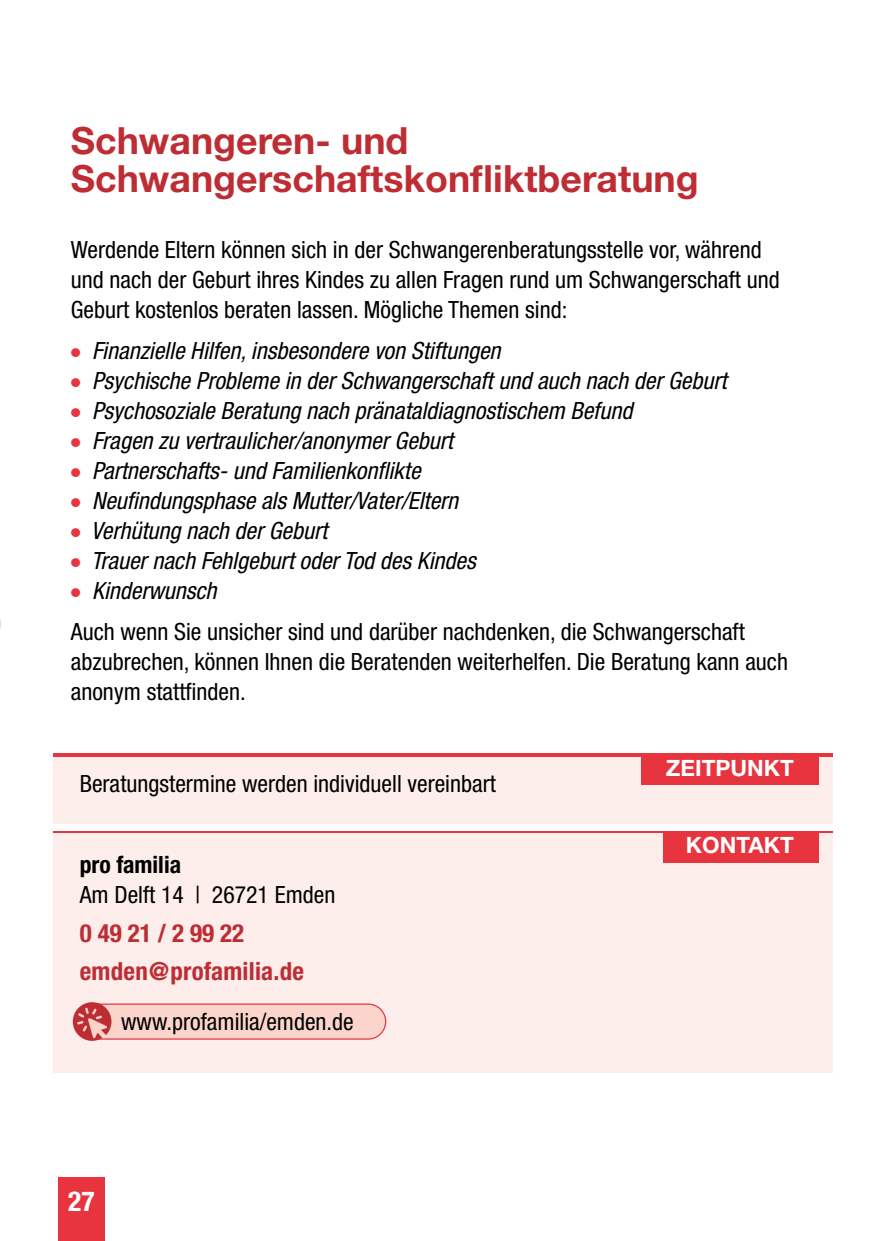
<style>
.page{position:relative;width:886px;height:1241px;background:#fff}
.page>*{position:absolute;margin:0;border:0;box-sizing:border-box;transform-origin:0 0}
.t1{font:700 37.5px/37.5px "Helvetica Neue";color:#be2d34}
.t2{font:700 condensed 27.5px "Helvetica Neue";color:#fff}
.t3{font:700 condensed 25px/38.5px "Helvetica Neue";letter-spacing:.01em;color:#be2d34}
.t4{font:condensed 23.75px/30px "Helvetica Neue";color:#000}
.t5{font:italic condensed 23.75px "Helvetica Neue";color:#000}
.t6{font:700 condensed 23.75px "Helvetica Neue";color:#000}
.t7{font:700 22.5px "Helvetica Neue";color:#fff}
.s1{color:#e7343f}
.s2{font-style:italic}
</style>
<div class="page">
<div style="left:53px;top:831px;width:780px;height:241px;background:#fdeeeb"></div>
<div style="left:75px;top:1003px;width:311px;height:35px;background:#fbd5cc;border-radius:17px"></div>
<div style="left:74px;top:1003px;width:312px;height:36px;border:1px solid #e7343f;border-radius:17px"></div>
<svg style="left:73px;top:1002px;width:38px;height:38px"></svg>
<div style="left:663px;top:831px;width:156px;height:32px;background:#e7343f"></div>
<hr style="left:53px;top:831px;width:780px;height:1px;background:#e7343f">
<div style="left:53px;top:753px;width:780px;height:70px;background:#fdeeeb"></div>
<div style="left:641px;top:753px;width:178px;height:32px;background:#e7343f"></div>
<hr style="left:53px;top:753px;width:780px;height:3px;background:#e7343f">
<div style="left:58px;top:1176px;width:47px;height:64px;background:#e7343f"></div>
<h1 class="t1" style="left:71px;top:121px;width:629px">Schwangeren- und<br>Schwangerschaftskonfliktberatung</h1>
<p class="t4" style="left:71px;top:235px;width:710px">Werdende Eltern können sich in der Schwangerenberatungsstelle vor, während und nach der Geburt ihres Kindes zu allen Fragen rund um Schwangerschaft und<br>Geburt kostenlos beraten lassen. Mögliche Themen sind:</p>
<p class="t5" style="left:71px;top:337px;width:431px"><span class="s1">●</span> Finanzielle Hilfen, insbesondere von Stiftungen</p>
<p class="t5" style="left:71px;top:367px;width:657px"><span class="s1">●</span> Psychische Probleme in der Schwangerschaft und auch nach der Geburt</p>
<p class="t5" style="left:71px;top:397px;width:563px"><span class="s1">●</span> Psychosoziale Beratung nach pränataldiagnostischem Befund</p>
<p class="t5" style="left:71px;top:427px;width:384px"><span class="s1">●</span> Fragen zu vertraulicher/anonymer Geburt</p>
<p class="t5" style="left:71px;top:457px;width:351px"><span class="s1">●</span> Partnerschafts- und Familienkonflikte</p>
<p class="t5" style="left:71px;top:487px;width:389px"><span class="s1">●</span> Neufindungsphase als Mutter/Vater/Eltern</p>
<p class="t5" style="left:71px;top:517px;width:258px"><span class="s1">●</span> Verhütung nach der Geburt</p>
<p class="t5" style="left:71px;top:547px;width:406px"><span class="s1">●</span> Trauer nach Fehlgeburt oder Tod des Kindes</p>
<p class="t4" style="left:71px;top:570px;width:675px;line-height:40.8px"><span class="s1">●</span> <span class="s2">Kinderwunsch<br></span>Auch wenn Sie unsicher sind und darüber nachdenken, die Schwangerschaft</p>
<p class="t4" style="left:71px;top:646px;width:718px">abzubrechen, können Ihnen die Beratenden weiterhelfen. Die Beratung kann auch anonym stattfinden.</p>
<p class="t4" style="left:80px;top:768px;width:418px">Beratungstermine werden individuell vereinbart</p>
<p class="t6" style="left:80px;top:850px;width:103px">pro familia</p>
<p class="t4" style="left:80px;top:879px;width:257px">Am Delft 14 | 26721 Emden</p>
<p class="t3" style="left:80px;top:913px;width:226px">0 49 21 / 2 99 22 emden@profamilia.de</p>
<p class="t4" style="left:121px;top:1006px;width:234px">www.profamilia/emden.de</p>
<p class="t2" style="left:68px;top:1184px;width:28px">27</p>
<p class="t7" style="left:666px;top:754px;width:129px">ZEITPUNKT</p>
<p class="t7" style="left:686px;top:831px;width:109px">KONTAKT</p>
</div>
